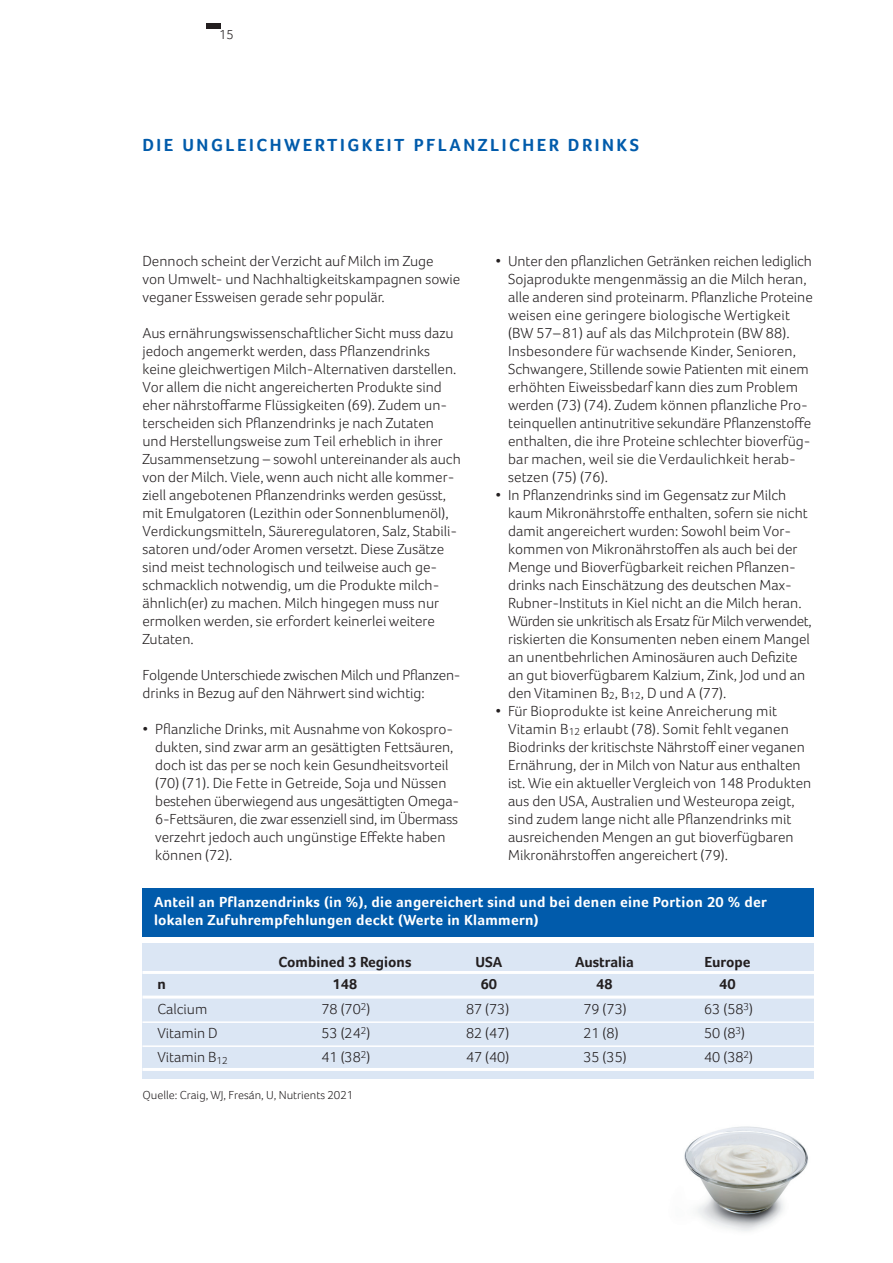
<style>
.page{position:relative;width:893px;height:1263px;background:#fff}
.page>*{position:absolute;margin:0;border:0;box-sizing:border-box;transform-origin:0 0}
.t1{font:700 18px "Foco";letter-spacing:.14em;color:#015bab}
.t2{font:300 15px/18px "Foco";color:#231f20}
.t3{font:700 15px "Foco";letter-spacing:.02em;color:#fff}
.t4{font:700 15px "Foco";color:#231f20}
.t5{font:300 13.5px "Foco";color:#231f20}
.t6{font:300 12px "Foco";color:#231f20}
</style>
<div class="page">
<div style="left:206px;top:23px;width:15px;height:6px;background:#231f20"></div>
<div style="left:142px;top:943px;width:672px;height:136px;background:#dbe6f4"></div>
<hr style="left:142px;top:971px;width:674px;height:3px;background:#fff">
<hr style="left:142px;top:995px;width:674px;height:3px;background:#fff">
<hr style="left:142px;top:1021px;width:672px;height:2px;background:#fff">
<hr style="left:142px;top:1045px;width:672px;height:2px;background:#fff">
<hr style="left:142px;top:1068px;width:672px;height:3px;background:#fff">
<div style="left:142px;top:888px;width:672px;height:49px;background:#015bab"></div>
<img style="left:684px;top:1126px;width:124px;height:105px">
<p class="t5" style="left:219px;top:27px;width:16px">15</p>
<p class="t1" style="left:142px;top:134px;width:498px">DIE UNGLEICHWERTIGKEIT PFLANZLICHER DRINKS</p>
<p class="t2" style="left:142px;top:252px;width:293px">Dennoch scheint der Verzicht auf Milch im Zuge</p>
<p class="t2" style="left:142px;top:270px;width:319px">von Umwelt- und Nachhaltigkeitskampagnen sowie veganer Essweisen gerade sehr populär.</p>
<p class="t2" style="left:142px;top:324px;width:320px">Aus ernährungswissenschaftlicher Sicht muss dazu jedoch angemerkt werden, dass Pflanzendrinks keine gleichwertigen Milch-Alternativen darstellen.<br>Vor allem die nicht angereicherten Produkte sind eher nährstoffarme Flüssigkeiten (69). Zudem un&shy;terscheiden sich Pflanzendrinks je nach Zutaten und Herstellungsweise zum Teil erheblich in ihrer Zusammensetzung – sowohl untereinander als auch von der Milch. Viele, wenn auch nicht alle kommer&shy;ziell angebotenen Pflanzendrinks werden gesüsst, mit Emulgatoren (Lezithin oder Sonnenblumenöl), Verdickungsmitteln, Säureregulatoren, Salz, Stabili&shy;satoren und/oder Aromen versetzt. Diese Zusätze sind meist technologisch und teilweise auch ge&shy;schmacklich notwendig, um die Produkte milch&shy;ähnlich(er) zu machen. Milch hingegen muss nur ermolken werden, sie erfordert keinerlei weitere Zutaten.</p>
<p class="t2" style="left:142px;top:666px;width:320px">Folgende Unterschiede zwischen Milch und Pflanzen&shy;drinks in Bezug auf den Nährwert sind wichtig:</p>
<p class="t2" style="left:155px;top:720px;width:305px;text-indent:-13px">• Pflanzliche Drinks, mit Ausnahme von Kokospro&shy;dukten, sind zwar arm an gesättigten Fettsäuren, doch ist das per se noch kein Gesundheitsvorteil (70) (71). Die Fette in Getreide, Soja und Nüssen bestehen überwiegend aus ungesättigten Omega-6-Fettsäuren, die zwar essenziell sind, im Übermass verzehrt jedoch auch ungünstige Effekte haben können (72).</p>
<p class="t2" style="left:508px;top:252px;width:306px;text-indent:-13px">• Unter den pflanzlichen Getränken reichen lediglich Sojaprodukte mengenmässig an die Milch heran, alle anderen sind proteinarm. Pflanzliche Proteine weisen eine geringere biologische Wertigkeit (BW 57– 81) auf als das Milchprotein (BW 88).<br>Insbesondere für wachsende Kinder, Senioren, Schwangere, Stillende sowie Patienten mit einem erhöhten Eiweissbedarf kann dies zum Problem werden (73) (74). Zudem können pflanzliche Pro&shy;teinquellen antinutritive sekundäre Pflanzenstoffe enthalten, die ihre Proteine schlechter bioverfüg&shy;bar machen, weil sie die Verdaulichkeit herab-</p>
<p class="t2" style="left:508px;top:468px;width:101px">setzen (75) (76).</p>
<p class="t2" style="left:508px;top:486px;width:305px;text-indent:-13px">• In Pflanzendrinks sind im Gegensatz zur Milch kaum Mikronährstoffe enthalten, sofern sie nicht damit angereichert wurden: Sowohl beim Vor&shy;kommen von Mikronährstoffen als auch bei der Menge und Bioverfügbarkeit reichen Pflanzen&shy;drinks nach Einschätzung des deutschen Max-Rubner-Instituts in Kiel nicht an die Milch heran.<br>Würden sie unkritisch als Ersatz für Milch verwendet, riskierten die Konsumenten neben einem Mangel an unentbehrlichen Aminosäuren auch Defizite an gut bioverfügbarem Kalzium, Zink, Jod und an den Vitaminen B<sub>2</sub>, B<sub>12</sub>, D und A (77).</p>
<p class="t2" style="left:508px;top:702px;width:305px;text-indent:-13px">• Für Bioprodukte ist keine Anreicherung mit Vitamin B<sub>12</sub> erlaubt (78). Somit fehlt veganen Biodrinks der kritischste Nährstoff einer veganen Ernährung, der in Milch von Natur aus enthalten ist. Wie ein aktueller Vergleich von 148 Produkten aus den USA, Australien und Westeuropa zeigt, sind zudem lange nicht alle Pflanzendrinks mit ausreichenden Mengen an gut bioverfügbaren Mikronährstoffen angereichert (79).</p>
<p class="t3" style="left:154px;top:892px;width:614px">Anteil an Pflanzendrinks (in %), die angereichert sind und bei denen eine Portion 20 % der</p>
<p class="t3" style="left:154px;top:910px;width:386px">lokalen Zufuhrempfehlungen deckt (Werte in Klammern)</p>
<p class="t4" style="left:278px;top:953px;width:135px">Combined 3 Regions</p>
<p class="t4" style="left:475px;top:953px;width:28px">USA</p>
<p class="t4" style="left:575px;top:953px;width:60px">Australia</p>
<p class="t4" style="left:704px;top:953px;width:48px">Europe</p>
<p class="t4" style="left:157px;top:975px;width:10px">n</p>
<p class="t4" style="left:333px;top:975px;width:26px">148</p>
<p class="t4" style="left:481px;top:975px;width:18px">60</p>
<p class="t4" style="left:596px;top:975px;width:18px">48</p>
<p class="t4" style="left:719px;top:975px;width:18px">40</p>
<p class="t2" style="left:157px;top:1000px;width:52px">Calcium</p>
<p class="t2" style="left:157px;top:1024px;width:62px">Vitamin D</p>
<p class="t2" style="left:157px;top:1048px;width:72px">Vitamin B<sub>12</sub></p>
<p class="t2" style="left:321px;top:1000px;width:50px">78 (70<sup>2</sup>)</p>
<p class="t2" style="left:321px;top:1024px;width:50px">53 (24<sup>2</sup>)</p>
<p class="t2" style="left:321px;top:1048px;width:50px">41 (38<sup>2</sup>)</p>
<p class="t2" style="left:704px;top:1000px;width:50px">63 (58<sup>3</sup>)</p>
<p class="t2" style="left:704px;top:1024px;width:42px">50 (8<sup>3</sup>)</p>
<p class="t2" style="left:704px;top:1048px;width:50px">40 (38<sup>2</sup>)</p>
<p class="t2" style="left:466px;top:1000px;width:45px">87 (73)</p>
<p class="t2" style="left:466px;top:1024px;width:45px">82 (47)</p>
<p class="t2" style="left:466px;top:1048px;width:45px">47 (40)</p>
<p class="t2" style="left:583px;top:1000px;width:45px">79 (73)</p>
<p class="t2" style="left:583px;top:1024px;width:37px">21 (8)</p>
<p class="t2" style="left:583px;top:1048px;width:45px">35 (35)</p>
<p class="t6" style="left:142px;top:1088px;width:212px">Quelle: Craig, WJ, Fresán, U, Nutrients 2021</p>
</div>
